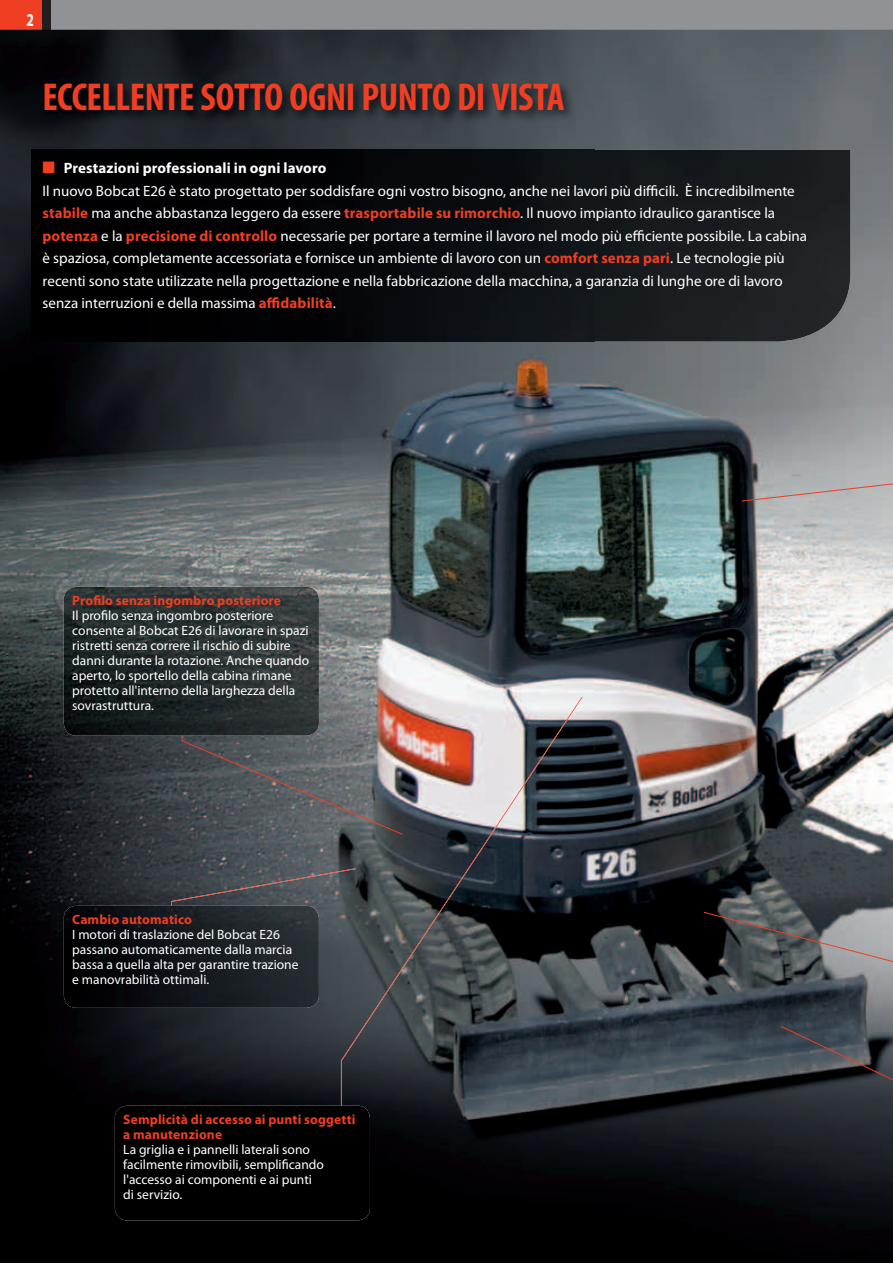
<style>
.page{position:relative;width:893px;height:1263px;background:#fff}
.page>*{position:absolute;margin:0;border:0;box-sizing:border-box;transform-origin:0 0}
.t1{font:700 condensed 39px "Myriad Pro";letter-spacing:-.015em;color:#ef3e22}
.t2{font:700 18px "Myriad Pro";color:#fff;scale:.75 1}
.t3{font:15px/22.5px "Myriad Pro";color:#fff}
.t4{font:13.5px/15px "Myriad Pro";color:#fff}
.t5{font:700 13.5px/15px "Myriad Pro";letter-spacing:.01em;color:#ef3e22}
.s1{color:#ef3e22}
.s2{font-weight:700}
.s3{font-weight:700;color:#ef3e22}
</style>
<div class="page">
<div style="left:0;top:0;width:893px;height:30px;background:#919295"></div>
<div style="left:0;top:0;width:51px;height:30px;background:#ef3e22"></div>
<div style="left:43px;top:0;width:8px;height:30px;background:#231f20"></div>
<img style="left:0;top:30px;width:893px;height:1233px">
<img style="left:32px;top:150px;width:818px;height:192px">
<img style="left:64px;top:587px;width:255px;height:149px">
<svg style="left:741px;top:429px;width:152px;height:73px;background:#9d9e9f"></svg>
<svg style="left:703px;top:911px;width:190px;height:74px;background:#636567"></svg>
<svg style="left:781px;top:1026px;width:112px;height:97px;background:#363b41"></svg>
<svg style="left:181px;top:735px;width:160px;height:100px;background:#55595d"></svg>
<img style="left:341px;top:697px;width:242px;height:409px">
<svg style="left:171px;top:868px;width:185px;height:38px;background:#4e5155"></svg>
<img style="left:64px;top:906px;width:255px;height:102px">
<div style="left:115px;top:1106px;width:255px;height:114px;background:#000"></div>
<img style="left:40px;top:79px;width:536px;height:43px">
<p class="t2" style="left:27px;top:9px;width:11px">2</p>
<h1 class="t1" style="left:43px;top:76px;width:523px">ECCELLENTE SOTTO OGNI PUNTO DI VISTA</h1>
<p class="t3" style="left:43px;top:157px;width:766px"><span class="s1">■</span> <span class="s2">Prestazioni professionali in ogni lavoro<br></span>Il nuovo Bobcat E26 è stato progettato per soddisfare ogni vostro bisogno, anche nei lavori più difficili. È incredibilmente <span class="s3">stabile</span> ma anche abbastanza leggero da essere <span class="s3">trasportabile su rimorchio</span> . Il nuovo impianto idraulico garantisce la <span class="s3">potenza</span> e la <span class="s3">precisione di controllo</span> necessarie per portare a termine il lavoro nel modo più efficiente possibile. La cabina è spaziosa, completamente accessoriata e fornisce un ambiente di lavoro con un <span class="s3">comfort senza pari</span> . Le tecnologie più recenti sono state utilizzate nella progettazione e nella fabbricazione della macchina, a garanzia di lunghe ore di lavoro senza interruzioni e della massima <span class="s3">affi dabilità</span> .</p>
<p class="t5" style="left:72px;top:594px;width:210px">Profilo senza ingombro posteriore</p>
<p class="t4" style="left:72px;top:609px;width:238px">Il profilo senza ingombro posteriore consente al Bobcat E26 di lavorare in spazi ristretti senza correre il rischio di subire danni durante la rotazione. Anche quando aperto, lo sportello della cabina rimane protetto all'interno della larghezza della sovrastruttura.</p>
<p class="t5" style="left:72px;top:912px;width:121px">cambio automatico</p>
<p class="t4" style="left:72px;top:928px;width:228px">I motori di traslazione del Bobcat E26 passano automaticamente dalla marcia bassa a quella alta per garantire trazione e manovrabilità ottimali.</p>
<p class="t5" style="left:123px;top:1112px;width:234px">semplicità di accesso ai punti soggetti a manutenzione</p>
<p class="t4" style="left:123px;top:1142px;width:202px">La griglia e i pannelli laterali sono facilmente rimovibili, semplificando l'accesso ai componenti e ai punti di servizio.</p>
</div>
